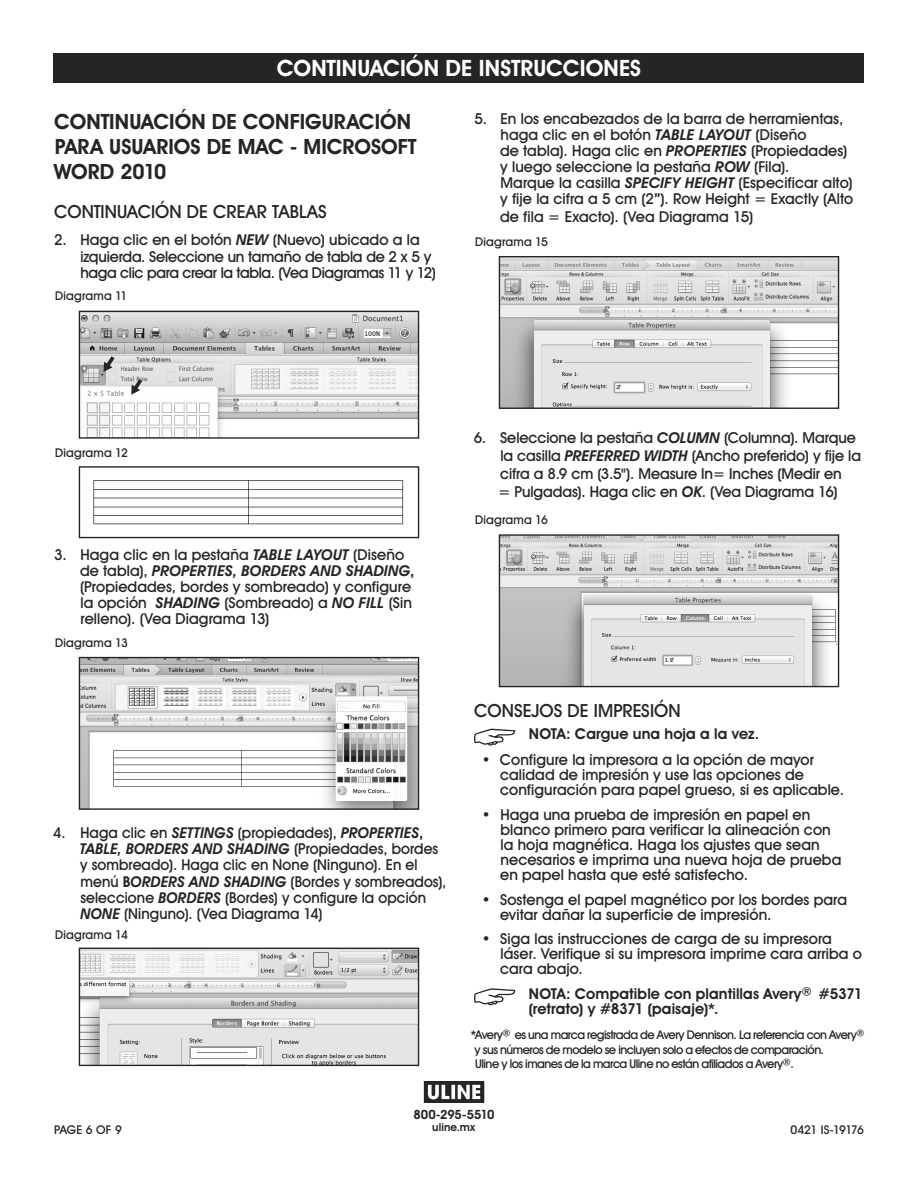
<style>
.page{position:relative;width:918px;height:1188px;background:#fff}
.page>*{position:absolute;margin:0;border:0;box-sizing:border-box;transform-origin:0 0}
.t1{font:700 22.5px "Uline Two Knine";color:#fff}
.t2{font:700 21px/25.2px "Uline Two Knine";letter-spacing:.005em;color:#252525}
.t3{font:18px "Uline Two Knine";letter-spacing:.005em;color:#252525}
.t4{font:15px/16.2px "Uline Two Knine";letter-spacing:.005em;color:#252525}
.t5{font:15px/16.5px "Uline Two Knine";letter-spacing:-.015em;color:#252525}
.t6{font:700 15px/15px "Uline Two Knine";letter-spacing:.005em;color:#252525}
.t7{font:700 12.75px "Uline Two Knine";letter-spacing:-.015em;color:#252525}
.t8{font:12px/14.4px "Uline Two Knine";letter-spacing:-.04em;color:#252525}
.t9{font:12px "Uline Two Knine";letter-spacing:.015em;color:#252525}
.t10{font:700 10.95px "Uline Two Knine";letter-spacing:.01em;color:#252525}
.s1{font-style:italic}
.s2{font-weight:700}
</style>
<div class="page">
<svg style="left:474px;top:729px;width:41px;height:17px"></svg>
<svg style="left:474px;top:988px;width:41px;height:17px"></svg>
<div style="left:54px;top:53px;width:810px;height:30px;background:#252525"></div>
<img style="left:81px;top:313px;width:336px;height:124px">
<svg style="left:104px;top:356px;width:11px;height:16px"></svg>
<svg style="left:131px;top:379px;width:11px;height:16px"></svg>
<div style="left:79px;top:311px;width:340px;height:128px;border:1px solid #252525"></div>
<img style="left:93px;top:480px;width:311px;height:45px">
<div style="left:79px;top:466px;width:340px;height:72px;border:1px solid #252525"></div>
<img style="left:81px;top:950px;width:336px;height:114px">
<div style="left:79px;top:948px;width:340px;height:118px;border:1px solid #252525"></div>
<img style="left:501px;top:258px;width:336px;height:149px">
<div style="left:499px;top:256px;width:340px;height:153px;border:1px solid #252525"></div>
<img style="left:501px;top:536px;width:336px;height:149px">
<div style="left:499px;top:534px;width:340px;height:153px;border:1px solid #252525"></div>
<img style="left:81px;top:659px;width:336px;height:149px">
<div style="left:79px;top:657px;width:340px;height:153px;border:1px solid #252525"></div>
<svg style="left:424px;top:1081px;width:60px;height:22px"></svg>
<h1 class="t1" style="left:277px;top:55px;width:366px">CONTINUACIÓN DE INSTRUCCIONES</h1>
<h2 class="t2" style="left:54px;top:108px;width:364px">CONTINUACIÓN DE CONFIGURACIÓN<br>PARA USUARIOS DE MAC - MICROSOFT<br>WORD 2010</h2>
<p class="t3" style="left:54px;top:201px;width:274px">CONTINUACIÓN DE CREAR TABLAS</p>
<p class="t5" style="left:81px;top:232px;width:357px;text-indent:-26px">2. Haga clic en el botón <span class="s1">NEW</span> (Nuevo) ubicado a la izquierda. Seleccione un tamaño de tabla de 2 x 5 y haga clic para crear la tabla. (Vea Diagramas 11 y 12)</p>
<p class="t9" style="left:55px;top:289px;width:74px">Diagrama 11</p>
<p class="t4" style="left:500px;top:110px;width:355px;text-indent:-26px">5. En los encabezados de la barra de herramientas, haga clic en el botón <span class="s1">TABLE LAYOUT</span> (Diseño<br>de tabla). Haga clic en <span class="s1">PROPERTIES</span> (Propiedades) y luego seleccione la pestaña <span class="s1">ROW</span> (Fila).<br>Marque la casilla <span class="s1">SPECIFY HEIGHT</span> (Especificar alto) y fije la cifra a 5 cm (2<span class="s2">”</span>). Row Height = Exactly (Alto</p>
<p class="t4" style="left:500px;top:209px;width:255px">de fila = Exacto). (Vea Diagrama 15)</p>
<p class="t9" style="left:475px;top:234px;width:74px">Diagrama 15</p>
<p class="t9" style="left:55px;top:445px;width:74px">Diagrama 12</p>
<p class="t4" style="left:80px;top:546px;width:336px;text-indent:-26px">3. Haga clic en la pestaña <span class="s1">TABLE LAYOUT</span> (Diseño de tabla), <span class="s1">PROPERTIES, BORDERS AND SHADING</span><span class="s2">, </span>(Propiedades, bordes y sombreado) y configure la opción <span class="s1">SHADING</span> (Sombreado) a <span class="s1">NO FILL</span> (Sin relleno). (Vea Diagrama 13)</p>
<p class="t9" style="left:55px;top:635px;width:74px">Diagrama 13</p>
<p class="t4" style="left:80px;top:825px;width:368px;text-indent:-26px">4. Haga clic en <span class="s1">SETTINGS</span> (propiedades), <span class="s1">PROPERTIES</span><span class="s2">, </span><span class="s1">TABLE, BORDERS AND SHADING</span> (Propiedades, bordes y sombreado). Haga clic en None (Ninguno). En el menú <span class="s2">B</span><span class="s1">ORDERS AND SHADING</span> (Bordes y sombreados), seleccione <span class="s1">BORDERS</span> (Bordes) y configure la opción <span class="s1">NONE</span> (Ninguno). (Vea Diagrama 14)</p>
<p class="t9" style="left:55px;top:928px;width:74px">Diagrama 14</p>
<p class="t4" style="left:498px;top:428px;width:365px;line-height:18px;text-indent:-24px">6. Seleccione la pestaña <span class="s1">COLUMN</span> (Columna). Marque la casilla <span class="s1">PREFERRED WIDTH</span> (Ancho preferido) y fije la cifra a 8.9 cm (3.5<span class="s2">"</span>). Measure In= Inches (Medir en<br>= Pulgadas). Haga clic en <span class="s1">OK</span>. (Vea Diagrama 16)</p>
<p class="t9" style="left:475px;top:512px;width:74px">Diagrama 16</p>
<p class="t3" style="left:474px;top:699px;width:208px">CONSEJOS DE IMPRESIÓN</p>
<p class="t6" style="left:529px;top:726px;width:232px">NOTA: Cargue una hoja a la vez.</p>
<p class="t4" style="left:500px;top:752px;width:345px;line-height:15px;text-indent:-18px">• Configure la impresora a la opción de mayor calidad de impresión y use las opciones de configuración para papel grueso, si es aplicable.</p>
<p class="t4" style="left:500px;top:807px;width:343px;line-height:15px;text-indent:-18px">• Haga una prueba de impresión en papel en blanco primero para verificar la alineación con la hoja magnética. Haga los ajustes que sean necesarios e imprima una nueva hoja de prueba en papel hasta que esté satisfecho.</p>
<p class="t4" style="left:500px;top:892px;width:348px;line-height:15px;text-indent:-18px">• Sostenga el papel magnético por los bordes para evitar dañar la superficie de impresión.</p>
<p class="t4" style="left:500px;top:931px;width:363px;line-height:15px;text-indent:-18px">• Siga las instrucciones de carga de su impresora láser. Verifique si su impresora imprime cara arriba o cara abajo.</p>
<p class="t6" style="left:529px;top:986px;width:335px">NOTA: Compatible con plantillas Avery® #5371 (retrato) y #8371 (paisaje)*.</p>
<p class="t8" style="left:475px;top:1028px;width:393px;text-indent:-4px">*Avery® es una marca registrada de Avery Dennison. La referencia con Avery® y sus números de modelo se incluyen solo a efectos de comparación.<br>Uline y los imanes de la marca Uline no están afiliados a Avery®.</p>
<p class="t7" style="left:413px;top:1106px;width:83px">800-295-5510</p>
<p class="t10" style="left:432px;top:1121px;width:44px">uline.mx</p>
<p class="t8" style="left:54px;top:1122px;width:69px">PAGE 6 OF 9</p>
<p class="t8" style="left:791px;top:1122px;width:75px">0421 IS-19176</p>
</div>
